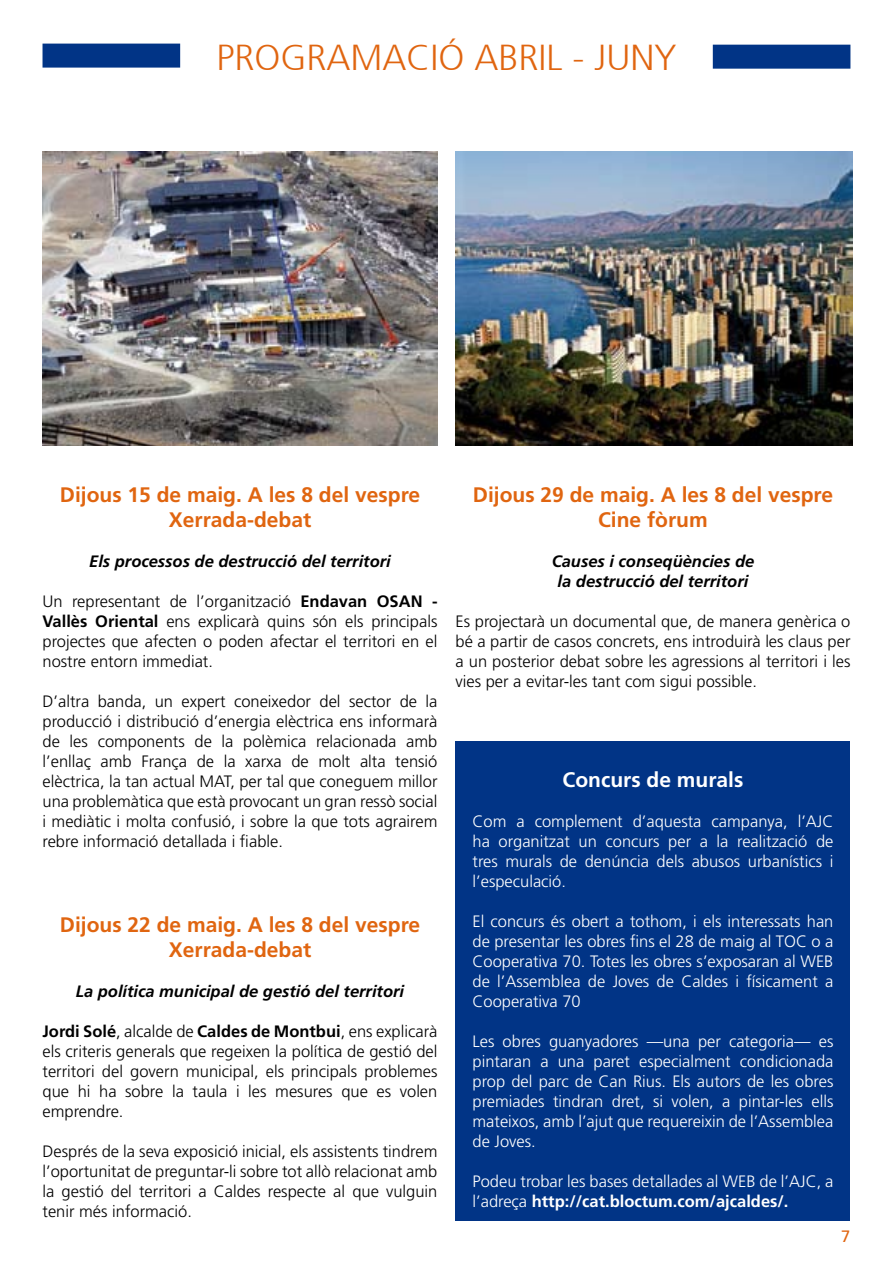
<style>
.page{position:relative;width:893px;height:1263px;background:#fff}
.page>*{position:absolute;margin:0;border:0;box-sizing:border-box;transform-origin:0 0}
.t1{font:300 36px "Frutiger 45";color:#e06510}
.t2{font:700 21px/25px "Frutiger";color:#e06510;text-align:center}
.t3{font:700 21px "Frutiger";color:#fff}
.t4{font:300 16.5px/20px "Frutiger";color:#000;text-align:justify}
.t5{font:300 16.5px/20px "Frutiger";color:#fff;text-align:justify}
.t6{font:italic 700 16.5px/20px "Frutiger";color:#000;text-align:center}
.s1{font-weight:700}
</style>
<div class="page">
<div style="left:43px;top:44px;width:137px;height:24px;background:#013486"></div>
<div style="left:713px;top:45px;width:137px;height:24px;background:#013486"></div>
<img style="left:43px;top:152px;width:394px;height:293px">
<img style="left:455px;top:152px;width:397px;height:293px">
<div style="left:455px;top:741px;width:395px;height:479px;background:#013486"></div>
<h1 class="t1" style="left:216px;top:37px;width:462px">PROGRAMACIÓ ABRIL - JUNY</h1>
<p class="t2" style="left:60px;top:482px;width:362px">Dijous 15 de maig. A les 8 del vespre<br>Xerrada-debat</p>
<p class="t6" style="left:89px;top:551px;width:303px">Els processos de destrucció del territori</p>
<p class="t4" style="left:43px;top:591px;width:396px">Un representant de l’organització <span class="s1">Endavan OSAN - Vallès Oriental</span> ens explicarà quins són els principals projectes que afecten o poden afectar el territori en el nostre entorn immediat.</p>
<p class="t4" style="left:43px;top:691px;width:396px">D’altra banda, un expert coneixedor del sector de la producció i distribució d’energia elèctrica ens informarà de les components de la polèmica relacionada amb l’enllaç amb França de la xarxa de molt alta tensió elèctrica, la tan actual MAT, per tal que coneguem millor una problemàtica que està provocant un gran ressò social i mediàtic i molta confusió, i sobre la que tots agrairem rebre informació detallada i fiable.</p>
<p class="t2" style="left:60px;top:912px;width:362px">Dijous 22 de maig. A les 8 del vespre<br>Xerrada-debat</p>
<p class="t6" style="left:76px;top:981px;width:330px">La política municipal de gestió del territori</p>
<p class="t4" style="left:43px;top:1021px;width:396px"><span class="s1">Jordi Solé</span>, alcalde de <span class="s1">Caldes de Montbui</span>, ens explicarà els criteris generals que regeixen la política de gestió del territori del govern municipal, els principals problemes que hi ha sobre la taula i les mesures que es volen emprendre.</p>
<p class="t4" style="left:43px;top:1141px;width:396px">Després de la seva exposició inicial, els assistents tindrem l’oportunitat de preguntar-li sobre tot allò relacionat amb la gestió del territori a Caldes respecte al que vulguin tenir més informació.</p>
<p class="t2" style="left:473px;top:482px;width:362px">Dijous 29 de maig. A les 8 del vespre<br>Cine fòrum</p>
<p class="t6" style="left:552px;top:551px;width:204px">Causes i conseqüències de la destrucció del territori</p>
<p class="t4" style="left:455px;top:611px;width:396px">Es projectarà un documental que, de manera genèrica o bé a partir de casos concrets, ens introduirà les claus per a un posterior debat sobre les agressions al territori i les vies per a evitar-les tant com sigui possible.</p>
<p class="t3" style="left:563px;top:767px;width:182px">Concurs de murals</p>
<p class="t5" style="left:472px;top:811px;width:362px">Com a complement d’aquesta campanya, l’AJC ha organitzat un concurs per a la realització de tres murals de denúncia dels abusos urbanístics i l’especulació.</p>
<p class="t5" style="left:472px;top:911px;width:362px">El concurs és obert a tothom, i els interessats han de presentar les obres fins el 28 de maig al TOC o a Cooperativa 70. Totes les obres s’exposaran al WEB de l’Assemblea de Joves de Caldes i físicament a Cooperativa 70</p>
<p class="t5" style="left:472px;top:1031px;width:362px">Les obres guanyadores —una per categoria— es pintaran a una paret especialment condicionada prop del parc de Can Rius. Els autors de les obres premiades tindran dret, si volen, a pintar-les ells mateixos, amb l’ajut que requereixin de l’Assemblea de Joves.</p>
<p class="t5" style="left:472px;top:1171px;width:362px">Podeu trobar les bases detallades al WEB de l’AJC, a l’adreça <span class="s1">http://cat.bloctum.com/ajcaldes/.</span></p>
</div>
